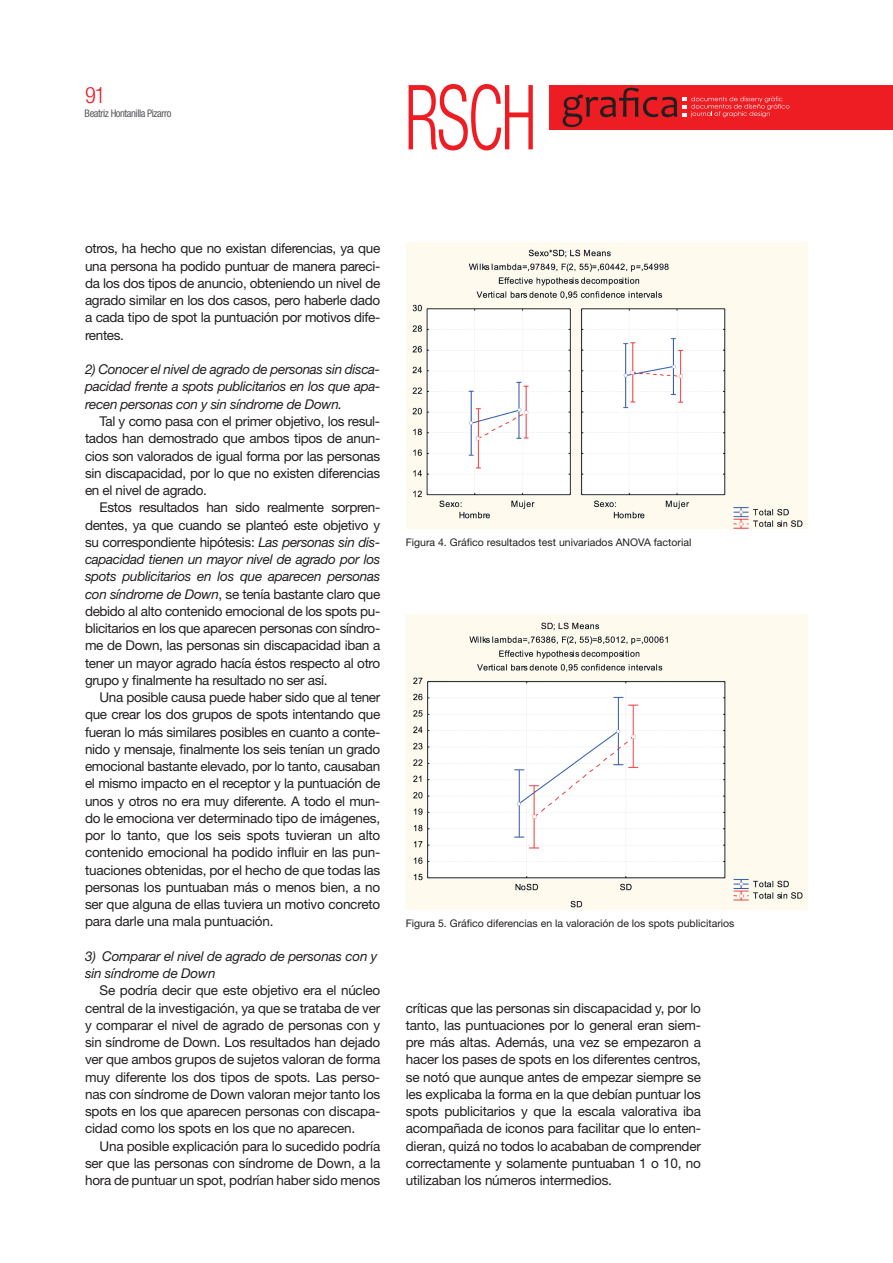
<style>
.page{position:relative;width:893px;height:1263px;background:#fff}
.page>*{position:absolute;margin:0;border:0;box-sizing:border-box;transform-origin:0 0}
.t1{font:300 condensed 90px "Helvetica Neue";color:#ee1d23;scale:.76 1}
.t2{font:300 condensed 22.5px "Helvetica Neue";color:#ee1d23}
.t3{font:13.5px/17.2px "Helvetica Neue";letter-spacing:-.015em;color:#231f20;text-align:justify}
.t4{font:italic 13.5px/17.2px "Helvetica Neue";letter-spacing:-.015em;color:#231f20;text-align:justify}
.t5{font:10.5px "Helvetica Neue";color:#231f20}
.t6{font:condensed 10.5px "Helvetica Neue";letter-spacing:-.04em;color:#57585a}
.s1{font-style:italic}
</style>
<div class="page">
<div style="left:549px;top:85px;width:344px;height:44px;background:#ee1d23"></div>
<svg style="left:563px;top:88px;width:226px;height:39px"></svg>
<img style="left:406px;top:242px;width:402px;height:286px">
<img style="left:406px;top:614px;width:402px;height:295px">
<h2 class="t2" style="left:85px;top:82px;width:22px">91</h2>
<p class="t6" style="left:85px;top:107px;width:88px">Beatriz Hontanilla Pizarro</p>
<h1 class="t1" style="left:405px;top:66px;width:175px">RSCH</h1>
<p class="t3" style="left:85px;top:240px;width:297px">otros, ha hecho que no existan diferencias, ya que una persona ha podido puntuar de manera pareci&shy;da los dos tipos de anuncio, obteniendo un nivel de agrado similar en los dos casos, pero haberle dado a cada tipo de spot la puntuación por motivos dife&shy;rentes.</p>
<p class="t4" style="left:85px;top:361px;width:297px">2) Conocer el nivel de agrado de personas sin disca&shy;pacidad frente a spots publicitarios en los que apa&shy;recen personas con y sin síndrome de Down.</p>
<p class="t3" style="left:85px;top:412px;width:297px;text-indent:14px">Tal y como pasa con el primer objetivo, los resul&shy;tados han demostrado que ambos tipos de anun&shy;cios son valorados de igual forma por las personas sin discapacidad, por lo que no existen diferencias en el nivel de agrado.</p>
<p class="t3" style="left:85px;top:499px;width:297px;text-indent:14px">Estos resultados han sido realmente sorpren&shy;dentes, ya que cuando se planteó este objetivo y su correspondiente hipótesis: <span class="s1">Las personas sin dis&shy;capacidad tienen un mayor nivel de agrado por los spots publicitarios en los que aparecen personas con síndrome de Down</span>, se tenía bastante claro que debido al alto contenido emocional de los spots pu&shy;blicitarios en los que aparecen personas con síndro&shy;me de Down, las personas sin discapacidad iban a tener un mayor agrado hacía éstos respecto al otro grupo y finalmente ha resultado no ser así.</p>
<p class="t3" style="left:85px;top:688px;width:297px;text-indent:14px">Una posible causa puede haber sido que al tener que crear los dos grupos de spots intentando que fueran lo más similares posibles en cuanto a conte&shy;nido y mensaje, finalmente los seis tenían un grado emocional bastante elevado, por lo tanto, causaban el mismo impacto en el receptor y la puntuación de unos y otros no era muy diferente. A todo el mun&shy;do le emociona ver determinado tipo de imágenes, por lo tanto, que los seis spots tuvieran un alto contenido emocional ha podido influir en las pun&shy;tuaciones obtenidas, por el hecho de que todas las personas los puntuaban más o menos bien, a no ser que alguna de ellas tuviera un motivo concreto para darle una mala puntuación.</p>
<p class="t4" style="left:85px;top:947px;width:294px">3) Comparar el nivel de agrado de personas con y sin síndrome de Down</p>
<p class="t3" style="left:85px;top:982px;width:297px;text-indent:14px">Se podría decir que este objetivo era el núcleo central de la investigación, ya que se trataba de ver y comparar el nivel de agrado de personas con y sin síndrome de Down. Los resultados han dejado ver que ambos grupos de sujetos valoran de forma muy diferente los dos tipos de spots. Las perso&shy;nas con síndrome de Down valoran mejor tanto los spots en los que aparecen personas con discapa&shy;cidad como los spots en los que no aparecen.</p>
<p class="t3" style="left:85px;top:1137px;width:297px;text-indent:14px">Una posible explicación para lo sucedido podría ser que las personas con síndrome de Down, a la hora de puntuar un spot, podrían haber sido menos</p>
<p class="t5" style="left:406px;top:536px;width:287px">Figura 4. Gráfico resultados test univariados ANOVA factorial</p>
<p class="t5" style="left:406px;top:917px;width:330px">Figura 5. Gráfico diferencias en la valoración de los spots publicitarios</p>
<p class="t3" style="left:406px;top:999px;width:297px">críticas que las personas sin discapacidad y, por lo tanto, las puntuaciones por lo general eran siem&shy;pre más altas. Además, una vez se empezaron a hacer los pases de spots en los diferentes centros, se notó que aunque antes de empezar siempre se les explicaba la forma en la que debían puntuar los spots publicitarios y que la escala valorativa iba acompañada de iconos para facilitar que lo enten&shy;dieran, quizá no todos lo acababan de comprender correctamente y solamente puntuaban 1 o 10, no utilizaban los números intermedios.</p>
</div>
